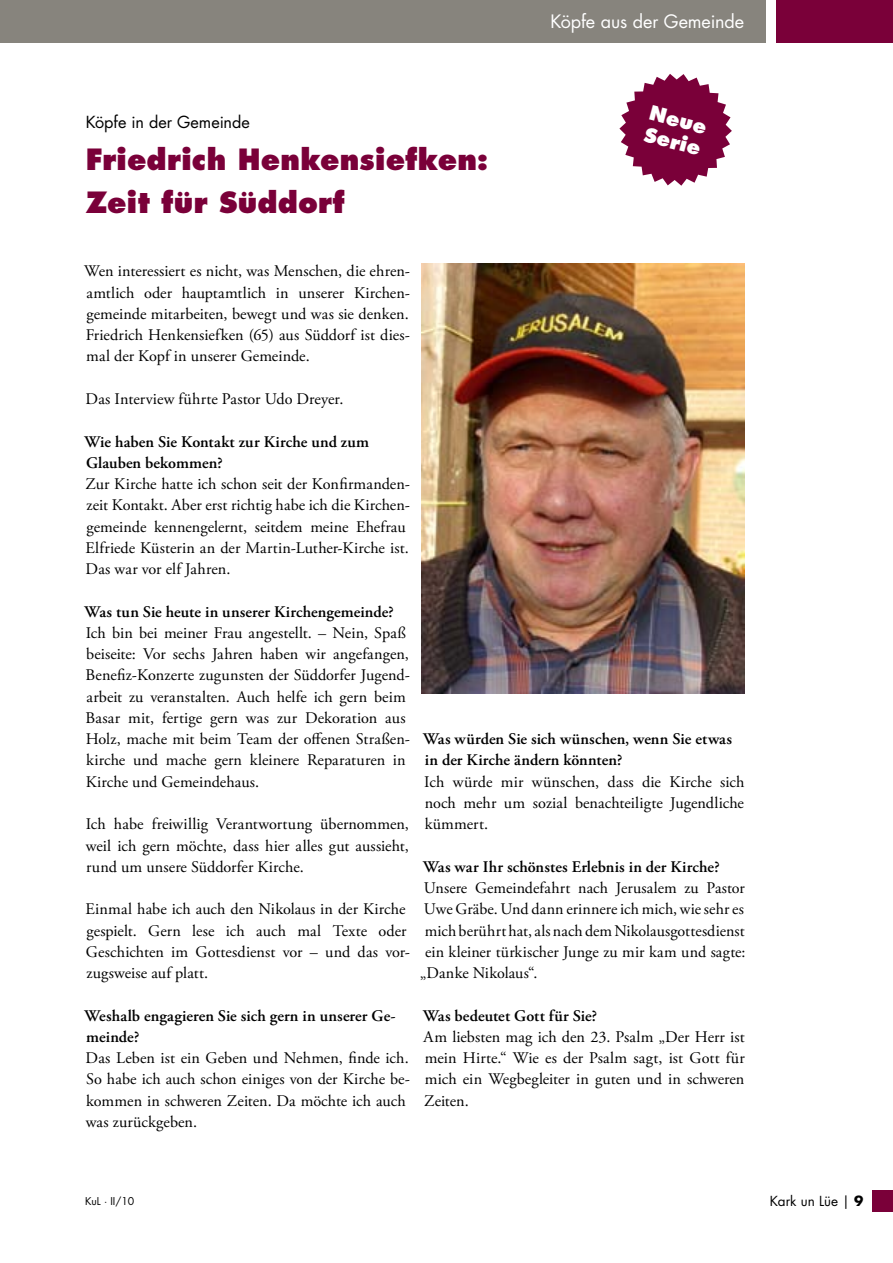
<style>
.page{position:relative;width:893px;height:1263px;background:#fff}
.page>*{position:absolute;margin:0;border:0;box-sizing:border-box;transform-origin:0 0}
._03___Überschrift_2{font:800 28.5px "Futura Std";letter-spacing:.005em;color:#7a0039}
._16___Fließtext_-_Ka{font:800 19.65px "Futura Std";color:#fff}
._25___Rubrik{font:18px "Futura Std";letter-spacing:-.005em;color:#fff}
._01___Fließtext{font:16.2px/21.3px "Adobe Garamond Pro";letter-spacing:.005em;color:#000;text-align:justify}
._01___Fließtext-2{font:600 16.2px/21.3px "Adobe Garamond Pro";letter-spacing:.005em;color:#000}
._02___Überschrift_1{font:16.2px "Futura Std";color:#000}
.t1{font:13.5px "Futura Std";color:#000}
.t2{font:10.5px "Futura Std";color:#000}
.s1{font-weight:700}
</style>
<div class="page">
<div style="left:0;top:0;width:765px;height:43px;background:#87847d"></div>
<div style="left:872px;top:1191px;width:21px;height:21px;background:#7a0039"></div>
<div style="left:776px;top:0;width:117px;height:43px;background:#7a0039"></div>
<svg style="left:619px;top:74px;width:113px;height:112px"></svg>
<img style="left:422px;top:263px;width:323px;height:431px">
<p class="_02___Überschrift_1" style="left:86px;top:111px;width:166px">Köpfe in der Gemeinde</p>
<p class="_03___Überschrift_2" style="left:86px;top:141px;width:404px">Friedrich Henkensiefken:</p>
<p class="_03___Überschrift_2" style="left:86px;top:184px;width:260px">Zeit für Süddorf</p>
<p class="_25___Rubrik" style="left:550px;top:10px;width:195px">Köpfe aus der Gemeinde</p>
<p class="_16___Fließtext_-_Ka" style="left:653px;top:100px;width:60px;rotate:15deg">Neue</p>
<p class="_16___Fließtext_-_Ka" style="left:648px;top:122px;width:59px;rotate:15deg">Serie</p>
<p class="_01___Fließtext" style="left:84px;top:261px;width:327px">Wen interessiert es nicht, was Menschen, die ehren&shy;amtlich oder hauptamtlich in unserer Kirchen&shy;gemeinde mitarbeiten, bewegt und was sie denken.<br>Friedrich Henkensiefken (65) aus Süddorf ist dies&shy;mal der Kopf in unserer Gemeinde.</p>
<p class="_01___Fließtext" style="left:86px;top:389px;width:259px">Das Interview führte Pastor Udo Dreyer.</p>
<p class="_01___Fließtext-2" style="left:85px;top:431px;width:286px">Wie haben Sie Kontakt zur Kirche und zum<br>Glauben bekommen?</p>
<p class="_01___Fließtext" style="left:85px;top:474px;width:326px;text-align:left">Zur Kirche hatte ich schon seit der Konfirmanden&shy;zeit Kontakt. Aber erst richtig habe ich die Kirchen&shy;gemeinde kennengelernt, seitdem meine Ehefrau Elfriede Küsterin an der Martin-Luther-Kirche ist.<br>Das war vor elf Jahren.</p>
<p class="_01___Fließtext-2" style="left:85px;top:601px;width:311px">Was tun Sie heute in unserer Kirchengemeinde?</p>
<p class="_01___Fließtext" style="left:86px;top:623px;width:326px;text-align:left">Ich bin bei meiner Frau angestellt. – Nein, Spaß beiseite: Vor sechs Jahren haben wir angefangen, Benefiz-Konzerte zugunsten der Süddorfer Jugend&shy;arbeit zu veranstalten. Auch helfe ich gern beim Basar mit, fertige gern was zur Dekoration aus Holz, mache mit beim Team der offenen Straßen&shy;kirche und mache gern kleinere Reparaturen in Kirche und Gemeindehaus.</p>
<p class="_01___Fließtext" style="left:86px;top:814px;width:325px">Ich habe freiwillig Verantwortung übernommen, weil ich gern möchte, dass hier alles gut aussieht, rund um unsere Süddorfer Kirche.</p>
<p class="_01___Fließtext" style="left:86px;top:899px;width:326px;text-align:left">Einmal habe ich auch den Nikolaus in der Kirche gespielt. Gern lese ich auch mal Texte oder Geschichten im Gottesdienst vor – und das vor&shy;zugsweise auf platt.</p>
<p class="_01___Fließtext-2" style="left:85px;top:1005px;width:313px">Weshalb engagieren Sie sich gern in unserer Ge&shy;meinde?</p>
<p class="_01___Fließtext" style="left:86px;top:1048px;width:326px;text-align:left">Das Leben ist ein Geben und Nehmen, finde ich.<br>So habe ich auch schon einiges von der Kirche be&shy;kommen in schweren Zeiten. Da möchte ich auch was zurückgeben.</p>
<p class="_01___Fließtext-2" style="left:423px;top:728px;width:310px">Was würden Sie sich wünschen, wenn Sie etwas in der Kirche ändern könnten?</p>
<p class="_01___Fließtext" style="left:424px;top:771px;width:322px">Ich würde mir wünschen, dass die Kirche sich noch mehr um sozial benachteiligte Jugendliche kümmert.</p>
<p class="_01___Fließtext-2" style="left:423px;top:856px;width:298px">Was war Ihr schönstes Erlebnis in der Kirche?</p>
<p class="_01___Fließtext" style="left:424px;top:878px;width:322px">Unsere Gemeindefahrt nach Jerusalem zu Pastor</p>
<p class="_01___Fließtext" style="left:424px;top:899px;width:322px">Uwe Gräbe. Und dann erinnere ich mich, wie sehr es</p>
<p class="_01___Fließtext" style="left:425px;top:920px;width:322px">mich berührt hat, als nach dem Nikolausgottesdienst</p>
<p class="_01___Fließtext" style="left:425px;top:941px;width:322px">ein kleiner türkischer Junge zu mir kam und sagte:</p>
<p class="_01___Fließtext" style="left:420px;top:963px;width:119px">„Danke Nikolaus“.</p>
<p class="_01___Fließtext-2" style="left:423px;top:1005px;width:176px">Was bedeutet Gott für Sie?</p>
<p class="_01___Fließtext" style="left:424px;top:1027px;width:323px">Am liebsten mag ich den 23. Psalm „Der Herr ist mein Hirte.“ Wie es der Psalm sagt, ist Gott für mich ein Wegbegleiter in guten und in schweren Zeiten.</p>
<p class="t2" style="left:85px;top:1195px;width:51px">KuL · II/10</p>
<p class="t1" style="left:770px;top:1193px;width:95px">Kark un Lüe | <span class="s1">9</span></p>
</div>
